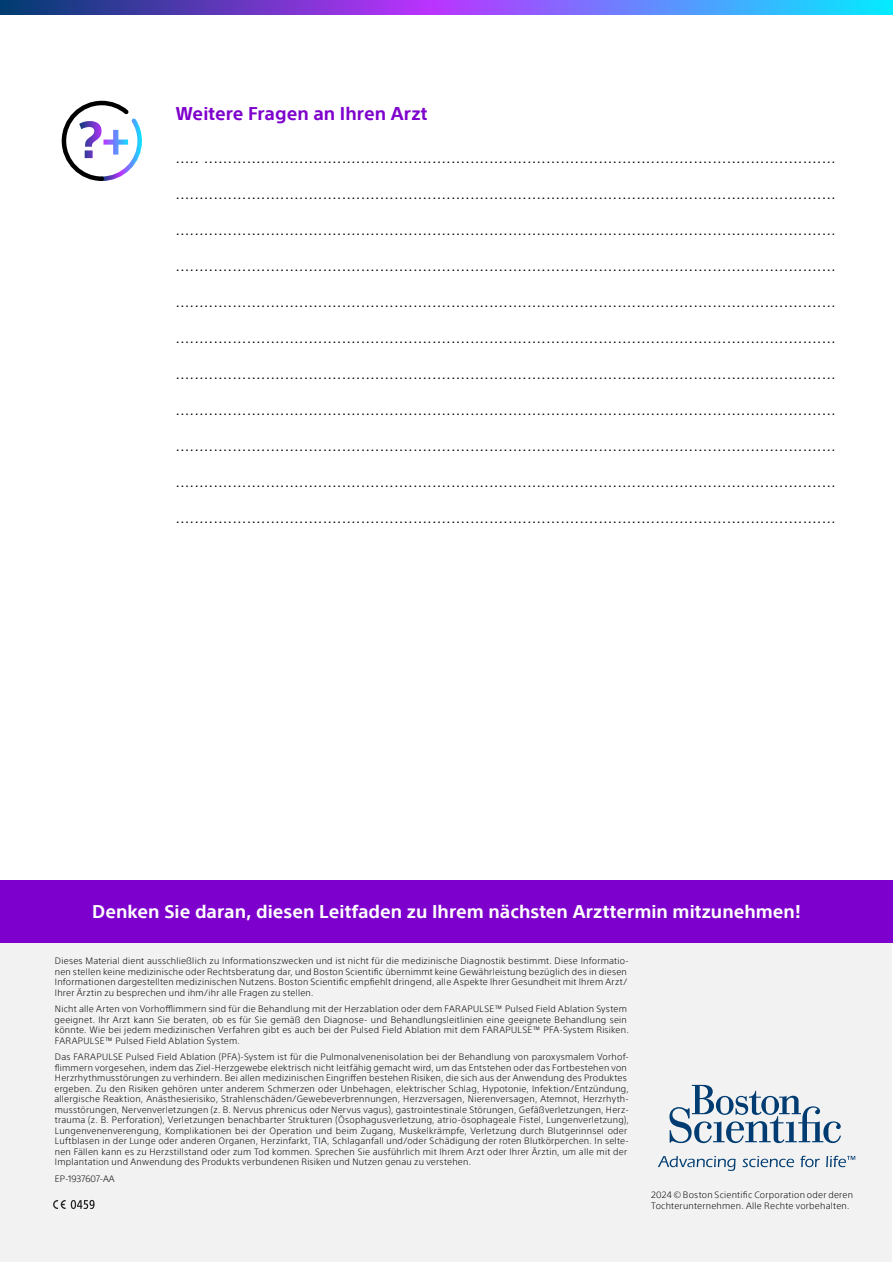
<style>
.page{position:relative;width:893px;height:1263px;background:#fff}
.page>*{position:absolute;margin:0;border:0;box-sizing:border-box;transform-origin:0 0}
.t1{font:700 51px "SST";color:#fff}
.t2{font:300 18px "SST";color:#000}
.t3{font:700 18px "SST";letter-spacing:.005em;color:#fff}
.t4{font:700 18px "SST";letter-spacing:.005em;color:#7e00cc}
.t5{font:300 9px/10.5px "SST";letter-spacing:.025em;color:#000}
.t6{font:300 9px "SST";letter-spacing:-.01em;color:#000}
</style>
<div class="page">
<div style="left:1px;top:942px;width:891px;height:320px;background:#f2f2f2"></div>
<svg style="left:0;top:0;width:893px;height:15px;background:#5d65dc"></svg>
<div style="left:0;top:880px;width:893px;height:62px;background:#7e00cc"></div>
<svg style="left:61px;top:100px;width:81px;height:81px"></svg>
<svg style="left:53px;top:1200px;width:42px;height:9px"></svg>
<svg style="left:669px;top:1085px;width:172px;height:58px"></svg>
<svg style="left:658px;top:1156px;width:78px;height:15px"></svg>
<svg style="left:742px;top:1156px;width:52px;height:11px"></svg>
<svg style="left:800px;top:1156px;width:20px;height:11px"></svg>
<svg style="left:826px;top:1156px;width:29px;height:11px"></svg>
<p class="t1" style="left:77px;top:110px;width:54px">?+</p>
<p class="t4" style="left:175px;top:103px;width:254px">Weitere Fragen an Ihren Arzt</p>
<p class="t2" style="left:175px;top:146px;width:662px">..... .....................................................................................................................................</p>
<p class="t2" style="left:175px;top:182px;width:662px">...........................................................................................................................................</p>
<p class="t2" style="left:175px;top:218px;width:662px">...........................................................................................................................................</p>
<p class="t2" style="left:175px;top:254px;width:662px">...........................................................................................................................................</p>
<p class="t2" style="left:175px;top:290px;width:662px">...........................................................................................................................................</p>
<p class="t2" style="left:175px;top:326px;width:662px">...........................................................................................................................................</p>
<p class="t2" style="left:175px;top:362px;width:662px">...........................................................................................................................................</p>
<p class="t2" style="left:175px;top:398px;width:662px">...........................................................................................................................................</p>
<p class="t2" style="left:175px;top:434px;width:662px">...........................................................................................................................................</p>
<p class="t2" style="left:175px;top:470px;width:662px">...........................................................................................................................................</p>
<p class="t2" style="left:175px;top:506px;width:662px">...........................................................................................................................................</p>
<p class="t3" style="left:92px;top:901px;width:710px">Denken Sie daran, diesen Leitfaden zu Ihrem nächsten Arzttermin mitzunehmen!</p>
<p class="t5" style="left:55px;top:956px;width:576px">Dieses Material dient ausschließlich zu Informationszwecken und ist nicht für die medizinische Diagnostik bestimmt. Diese Informatio&shy;nen stellen keine medizinische oder Rechtsberatung dar, und Boston Scientific übernimmt keine Gewährleistung bezüglich des in diesen Informationen dargestellten medizinischen Nutzens. Boston Scientific empfiehlt dringend, alle Aspekte Ihrer Gesundheit mit Ihrem Arzt/ Ihrer Ärztin zu besprechen und ihm/ihr alle Fragen zu stellen.</p>
<p class="t5" style="left:54px;top:1004px;width:576px">Nicht alle Arten von Vorhofflimmern sind für die Behandlung mit der Herzablation oder dem FARAPULSE™ Pulsed Field Ablation System geeignet. Ihr Arzt kann Sie beraten, ob es für Sie gemäß den Diagnose- und Behandlungsleitlinien eine geeignete Behandlung sein könnte. Wie bei jedem medizinischen Verfahren gibt es auch bei der Pulsed Field Ablation mit dem FARAPULSE™ PFA-System Risiken.<br>FARAPULSE™ Pulsed Field Ablation System.</p>
<p class="t5" style="left:54px;top:1052px;width:576px">Das FARAPULSE Pulsed Field Ablation (PFA)-System ist für die Pulmonalvenenisolation bei der Behandlung von paroxysmalem Vorhof&shy;flimmern vorgesehen, indem das Ziel-Herzgewebe elektrisch nicht leitfähig gemacht wird, um das Entstehen oder das Fortbestehen von Herzrhythmusstörungen zu verhindern. Bei allen medizinischen Eingriffen bestehen Risiken, die sich aus der Anwendung des Produktes ergeben. Zu den Risiken gehören unter anderem Schmerzen oder Unbehagen, elektrischer Schlag, Hypotonie, Infektion/Entzündung, allergische Reaktion, Anästhesierisiko, Strahlenschäden/Gewebeverbrennungen, Herzversagen, Nierenversagen, Atemnot, Herzrhyth&shy;musstörungen, Nervenverletzungen (z. B. Nervus phrenicus oder Nervus vagus), gastrointestinale Störungen, Gefäßverletzungen, Herz&shy;trauma (z. B. Perforation), Verletzungen benachbarter Strukturen (Ösophagusverletzung, atrio-ösophageale Fistel, Lungenverletzung), Lungenvenenverengung, Komplikationen bei der Operation und beim Zugang, Muskelkrämpfe, Verletzung durch Blutgerinnsel oder Luftblasen in der Lunge oder anderen Organen, Herzinfarkt, TIA, Schlaganfall und/oder Schädigung der roten Blutkörperchen. In selte&shy;nen Fällen kann es zu Herzstillstand oder zum Tod kommen. Sprechen Sie ausführlich mit Ihrem Arzt oder Ihrer Ärztin, um alle mit der Implantation und Anwendung des Produkts verbundenen Risiken und Nutzen genau zu verstehen.</p>
<p class="t6" style="left:55px;top:1173px;width:61px">EP-1937607-AA</p>
<p class="t5" style="left:651px;top:1189px;width:203px">2024 © Boston Scientific Corporation oder deren<br>Tochterunternehmen. Alle Rechte vorbehalten.</p>
</div>
